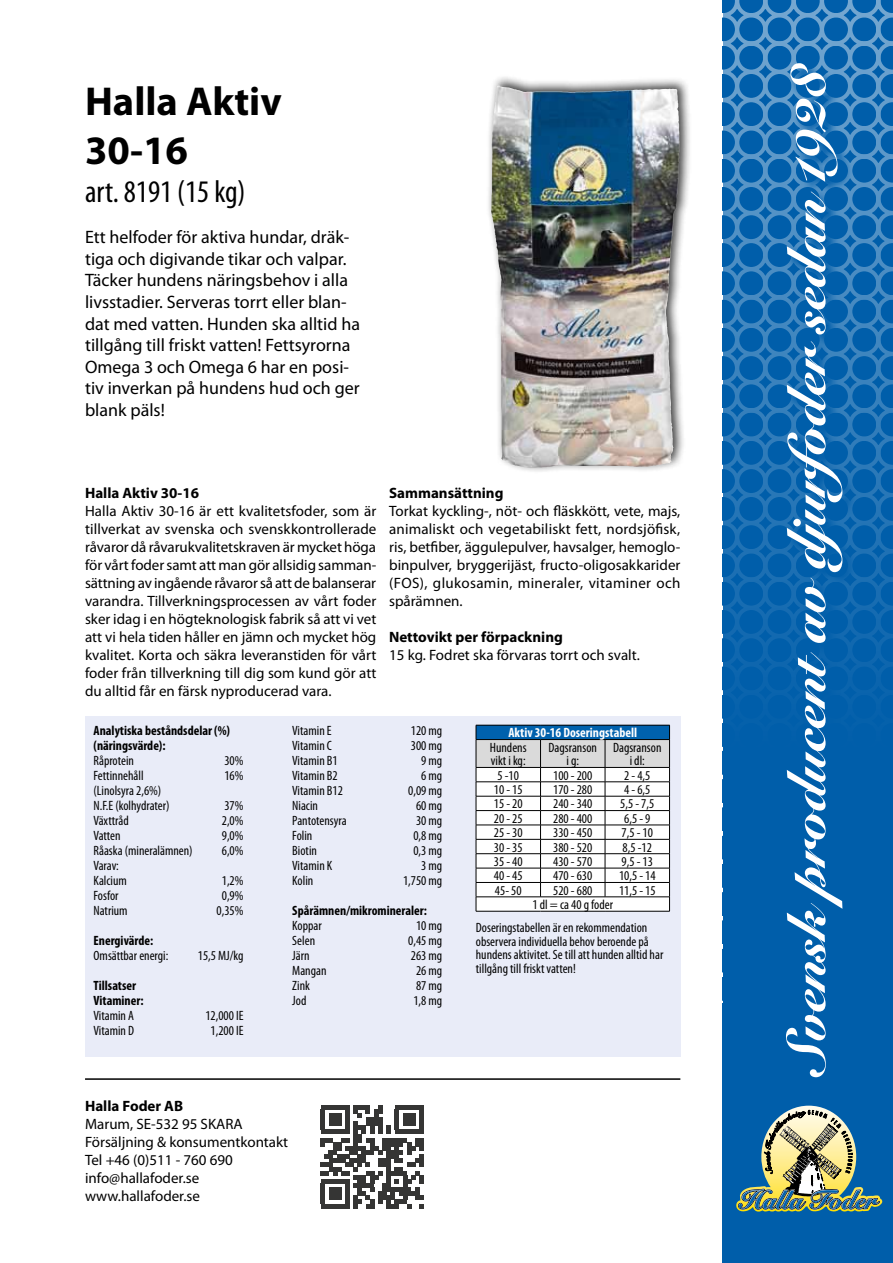
<style>
.page{position:relative;width:893px;height:1263px;background:#fff}
.page>*{position:absolute;margin:0;border:0;box-sizing:border-box;transform-origin:0 0}
.t1{font:54px "Snell Roundhand Black Script";color:#fff}
.t2{font:700 40.5px/48.6px "Myriad Pro";color:#000}
.t3{font:condensed 31.5px "Myriad Pro";color:#000}
.t4{font:18px/21.6px "Myriad Pro";color:#000}
.t5{font:15px/18px "Myriad Pro";color:#000;text-align:justify}
.t6{font:700 15px "Myriad Pro";color:#000}
.t7{font:condensed 13.5px/13.5px "Myriad Pro";color:#000}
.t8{font:700 condensed 13.5px/15px "Myriad Pro";color:#000}
.t9{font:700 condensed 13.5px "Myriad Pro";color:#fff}
</style>
<div class="page">
<svg style="left:722px;top:0;width:1px;height:240px"></svg>
<svg style="left:722px;top:497px;width:1px;height:250px"></svg>
<svg style="left:722px;top:243px;width:1px;height:250px"></svg>
<svg style="left:722px;top:750px;width:1px;height:251px"></svg>
<div style="left:85px;top:716px;width:595px;height:341px;background:#e9ecf8"></div>
<svg style="left:320px;top:1105px;width:104px;height:104px"></svg>
<hr style="left:395px;top:1105px;width:28px;height:4px;background:#353534">
<hr style="left:85px;top:1078px;width:595px;height:2px;background:#000">
<div style="left:485px;top:75px;width:207px;height:399px;background:#000;opacity:.75"></div>
<img style="left:491px;top:86px;width:78px;height:382px">
<svg style="left:476px;top:725px;width:194px;height:186px;background:#d3dadf"></svg>
<hr style="left:476px;top:911px;width:64px;height:1px;background:#000">
<hr style="left:540px;top:911px;width:65px;height:1px;background:#000">
<hr style="left:605px;top:911px;width:65px;height:1px;background:#000">
<svg style="left:723px;top:0;width:170px;height:1263px;background:#0c66ae"></svg>
<svg style="left:783px;top:60px;width:74px;height:1032px;background:#0a64ad"></svg>
<img style="left:736px;top:1106px;width:146px;height:106px">
<h2 class="t2" style="left:85px;top:76px;width:198px">Halla Aktiv<br>30-16</h2>
<h3 class="t3" style="left:85px;top:172px;width:162px">art. 8191 (15 kg)</h3>
<p class="t4" style="left:85px;top:226px;width:277px">Ett helfoder för aktiva hundar, dräk&shy;tiga och digivande tikar och valpar.<br>Täcker hundens näringsbehov i alla livsstadier. Serveras torrt eller blan&shy;dat med vatten. Hunden ska alltid ha tillgång till friskt vatten! Fettsyrorna Omega 3 och Omega 6 har en posi&shy;tiv inverkan på hundens hud och ger blank päls!</p>
<p class="t6" style="left:85px;top:483px;width:116px">Halla Aktiv 30-16</p>
<p class="t5" style="left:85px;top:502px;width:293px">Halla Aktiv 30-16 är ett kvalitetsfoder, som är tillverkat av svenska och svenskkontrollerade råvaror då råvarukvalitetskraven är mycket höga för vårt foder samt att man gör allsidig samman&shy;sättning av ingående råvaror så att de balanserar varandra. Tillverkningsprocessen av vårt foder sker idag i en högteknologisk fabrik så att vi vet att vi hela tiden håller en jämn och mycket hög kvalitet. Korta och säkra leveranstiden för vårt foder från tillverkning till dig som kund gör att du alltid får en färsk nyproducerad vara.</p>
<p class="t6" style="left:389px;top:483px;width:116px">Sammansättning</p>
<p class="t5" style="left:389px;top:502px;width:293px">Torkat kyckling-, nöt- och fläskkött, vete, majs, animaliskt och vegetabiliskt fett, nordsjöfisk, ris, betfiber, äggulepulver, havsalger, hemoglo&shy;binpulver, bryggerijäst, fructo-oligosakkarider (FOS), glukosamin, mineraler, vitaminer och spårämnen.</p>
<p class="t6" style="left:389px;top:627px;width:175px">Nettovikt per förpackning</p>
<p class="t5" style="left:389px;top:646px;width:252px">15 kg. Fodret ska förvaras torrt och svalt.</p>
<p class="t8" style="left:94px;top:723px;width:138px">Analytiska beståndsdelar (%) (näringsvärde):</p>
<p class="t7" style="left:94px;top:754px;width:42px">Råprotein</p>
<p class="t7" style="left:224px;top:754px;width:21px">30%</p>
<p class="t7" style="left:94px;top:769px;width:52px">Fettinnehåll</p>
<p class="t7" style="left:224px;top:769px;width:21px">16%</p>
<p class="t7" style="left:94px;top:783px;width:77px;line-height:15px">(Linolsyra 2,6%)<br>N.F.E (kolhydrater)</p>
<p class="t7" style="left:224px;top:799px;width:21px">37%</p>
<p class="t7" style="left:94px;top:814px;width:37px">Växttråd</p>
<p class="t7" style="left:222px;top:814px;width:23px">2,0%</p>
<p class="t7" style="left:94px;top:829px;width:29px">Vatten</p>
<p class="t7" style="left:222px;top:829px;width:23px">9,0%</p>
<p class="t7" style="left:94px;top:844px;width:101px">Råaska (mineralämnen)</p>
<p class="t7" style="left:222px;top:844px;width:23px">6,0%</p>
<p class="t7" style="left:94px;top:858px;width:35px;line-height:15px">Varav:<br>Kalcium</p>
<p class="t7" style="left:222px;top:874px;width:23px">1,2%</p>
<p class="t7" style="left:94px;top:889px;width:27px">Fosfor</p>
<p class="t7" style="left:222px;top:889px;width:23px">0,9%</p>
<p class="t7" style="left:94px;top:904px;width:36px">Natrium</p>
<p class="t7" style="left:217px;top:904px;width:28px">0,35%</p>
<p class="t8" style="left:94px;top:933px;width:61px">Energivärde:</p>
<p class="t7" style="left:94px;top:949px;width:76px">Omsättbar energi:</p>
<p class="t7" style="left:198px;top:949px;width:47px">15,5 MJ/kg</p>
<p class="t8" style="left:94px;top:978px;width:52px">Tillsatser<br>Vitaminer:</p>
<p class="t7" style="left:94px;top:1009px;width:42px">Vitamin A</p>
<p class="t7" style="left:205px;top:1009px;width:40px">12,000 IE</p>
<p class="t7" style="left:94px;top:1024px;width:42px">Vitamin D</p>
<p class="t7" style="left:211px;top:1024px;width:34px">1,200 IE</p>
<p class="t7" style="left:292px;top:724px;width:41px">Vitamin E</p>
<p class="t7" style="left:411px;top:724px;width:33px">120 mg</p>
<p class="t7" style="left:292px;top:739px;width:41px">Vitamin C</p>
<p class="t7" style="left:411px;top:739px;width:33px">300 mg</p>
<p class="t7" style="left:292px;top:754px;width:47px">Vitamin B1</p>
<p class="t7" style="left:421px;top:754px;width:23px">9 mg</p>
<p class="t7" style="left:292px;top:769px;width:47px">Vitamin B2</p>
<p class="t7" style="left:421px;top:769px;width:23px">6 mg</p>
<p class="t7" style="left:292px;top:784px;width:52px">Vitamin B12</p>
<p class="t7" style="left:408px;top:784px;width:36px">0,09 mg</p>
<p class="t7" style="left:292px;top:799px;width:27px">Niacin</p>
<p class="t7" style="left:416px;top:799px;width:28px">60 mg</p>
<p class="t7" style="left:292px;top:814px;width:56px">Pantotensyra</p>
<p class="t7" style="left:416px;top:814px;width:28px">30 mg</p>
<p class="t7" style="left:292px;top:829px;width:22px">Folin</p>
<p class="t7" style="left:413px;top:829px;width:30px">0,8 mg</p>
<p class="t7" style="left:292px;top:844px;width:26px">Biotin</p>
<p class="t7" style="left:413px;top:844px;width:30px">0,3 mg</p>
<p class="t7" style="left:292px;top:859px;width:42px">Vitamin K</p>
<p class="t7" style="left:421px;top:859px;width:23px">3 mg</p>
<p class="t7" style="left:292px;top:874px;width:23px">Kolin</p>
<p class="t7" style="left:403px;top:874px;width:41px">1,750 mg</p>
<p class="t8" style="left:292px;top:903px;width:136px">Spårämnen/mikromineraler:</p>
<p class="t7" style="left:292px;top:919px;width:31px">Koppar</p>
<p class="t7" style="left:416px;top:919px;width:28px">10 mg</p>
<p class="t7" style="left:292px;top:934px;width:24px">Selen</p>
<p class="t7" style="left:408px;top:934px;width:36px">0,45 mg</p>
<p class="t7" style="left:292px;top:949px;width:19px">Järn</p>
<p class="t7" style="left:411px;top:949px;width:33px">263 mg</p>
<p class="t7" style="left:292px;top:964px;width:36px">Mangan</p>
<p class="t7" style="left:416px;top:964px;width:28px">26 mg</p>
<p class="t7" style="left:292px;top:979px;width:19px">Zink</p>
<p class="t7" style="left:416px;top:979px;width:28px">87 mg</p>
<p class="t7" style="left:292px;top:994px;width:16px">Jod</p>
<p class="t7" style="left:413px;top:994px;width:30px">1,8 mg</p>
<p class="t6" style="left:85px;top:1096px;width:100px">Halla Foder AB</p>
<p class="t5" style="left:85px;top:1115px;width:205px;text-align:left">Marum, SE-532 95 SKARA<br>Försäljning &amp; konsumentkontakt<br>Tel +46 (0)511 - 760 690 info@hallafoder.se www.hallafoder.se</p>
<p class="t9" style="left:508px;top:724px;width:130px">Aktiv 30-16 Doseringstabell</p>
<p class="t7" style="left:490px;top:740px;width:38px">Hundens vikt i kg:</p>
<p class="t7" style="left:549px;top:740px;width:50px;text-align:center">Dagsranson i g:</p>
<p class="t7" style="left:613px;top:740px;width:50px;text-align:center">Dagsranson i dl:</p>
<p class="t7" style="left:497px;top:768px;width:23px">5 -10</p>
<p class="t7" style="left:553px;top:768px;width:41px">100 - 200</p>
<p class="t7" style="left:624px;top:768px;width:28px">2 - 4,5</p>
<p class="t7" style="left:494px;top:783px;width:30px">10 - 15</p>
<p class="t7" style="left:553px;top:783px;width:41px">170 - 280</p>
<p class="t7" style="left:624px;top:783px;width:28px">4 - 6,5</p>
<p class="t7" style="left:494px;top:797px;width:30px">15 - 20</p>
<p class="t7" style="left:553px;top:797px;width:41px">240 - 340</p>
<p class="t7" style="left:620px;top:797px;width:36px">5,5 - 7,5</p>
<p class="t7" style="left:494px;top:811px;width:30px">20 - 25</p>
<p class="t7" style="left:553px;top:811px;width:41px">280 - 400</p>
<p class="t7" style="left:624px;top:811px;width:28px">6,5 - 9</p>
<p class="t7" style="left:494px;top:826px;width:30px">25 - 30</p>
<p class="t7" style="left:553px;top:826px;width:41px">330 - 450</p>
<p class="t7" style="left:622px;top:826px;width:33px">7,5 - 10</p>
<p class="t7" style="left:494px;top:840px;width:30px">30 - 35</p>
<p class="t7" style="left:553px;top:840px;width:41px">380 - 520</p>
<p class="t7" style="left:623px;top:840px;width:31px">8,5 -12</p>
<p class="t7" style="left:494px;top:854px;width:30px">35 - 40</p>
<p class="t7" style="left:553px;top:854px;width:41px">430 - 570</p>
<p class="t7" style="left:622px;top:854px;width:33px">9,5 - 13</p>
<p class="t7" style="left:494px;top:869px;width:30px">40 - 45</p>
<p class="t7" style="left:553px;top:869px;width:41px">470 - 630</p>
<p class="t7" style="left:619px;top:869px;width:38px">10,5 - 14</p>
<p class="t7" style="left:495px;top:883px;width:28px">45- 50</p>
<p class="t7" style="left:553px;top:883px;width:41px">520 - 680</p>
<p class="t7" style="left:619px;top:883px;width:38px">11,5 - 15</p>
<p class="t7" style="left:476px;top:893px;width:173px;line-height:23.2px;text-indent:57px">1 dl = ca 40 g foder<br>Doseringstabellen är en rekommendation</p>
<p class="t7" style="left:476px;top:934px;width:189px">observera individuella behov beroende på hundens aktivitet. Se till att hunden alltid har tillgång till friskt vatten!</p>
<h1 class="t1" style="left:774px;top:1079px;width:1017px;rotate:-90deg">Svensk producent av djurfoder sedan 1928</h1>
</div>
